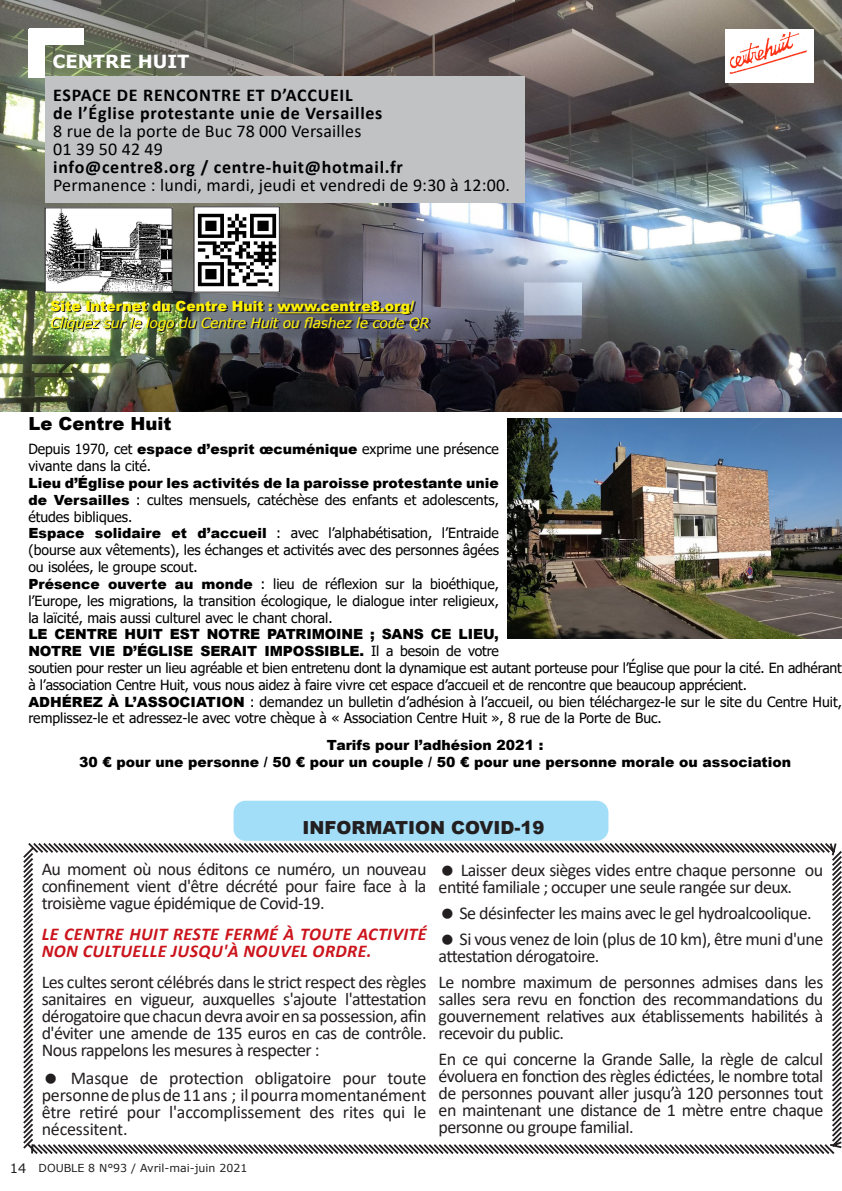
<style>
.page{position:relative;width:842px;height:1191px;background:#fff}
.page>*{position:absolute;margin:0;border:0;box-sizing:border-box;transform-origin:0 0}
.t1{font:18px/17px "Calibri";letter-spacing:-.03em;color:#231f20;text-align:justify}
.t2{font:700 18px "Calibri";letter-spacing:.04em;color:#000}
.t3{font:18px "Calibri";letter-spacing:.01em;color:#000}
.t4{font:italic 700 18px/17px "Calibri";letter-spacing:.02em;color:#cb141c}
.t5{font:900 18px "Arial";color:#231f20}
.t6{font:900 18px "Arial";color:#000}
.t7{font:700 18px "Verdana";color:#fff}
.t8{font:14px/16.8px "Tahoma";color:#000}
.t9{font:900 14px/16.8px "Arial";color:#000;text-align:justify}
.t10{font:italic 14px "Verdana";letter-spacing:-.02em;color:#fff101}
.t11{font:900 14px "Arial";color:#fff101}
.t12{font:11px "Verdana";color:#231f20}
.s1{font-family:"Arial";font-weight:900}
.s2{font-family:"Tahoma";font-weight:400}
.s3{font-size:13px}
</style>
<div class="page">
<img style="left:0;top:0;width:842px;height:411px">
<svg style="left:28px;top:28px;width:56px;height:49px"></svg>
<div style="left:45px;top:77px;width:479px;height:126px;background:#c1c2c4"></div>
<img style="left:196px;top:208px;width:82px;height:83px">
<img style="left:47px;top:209px;width:124px;height:82px">
<img style="left:53px;top:301px;width:378px;height:30px">
<hr style="left:278px;top:312px;width:132px;height:1px;background:#fff101">
<img style="left:507px;top:418px;width:335px;height:220px">
<svg style="left:23px;top:843px;width:819px;height:311px"></svg>
<div style="left:234px;top:800px;width:374px;height:41px;background:#a2def8;border-radius:12px"></div>
<img style="left:725px;top:29px;width:89px;height:54px">
<svg style="left:46px;top:1073px;width:10px;height:10px"></svg>
<svg style="left:442px;top:865px;width:11px;height:10px"></svg>
<svg style="left:442px;top:908px;width:11px;height:10px"></svg>
<svg style="left:442px;top:934px;width:11px;height:10px"></svg>
<p class="t7" style="left:52px;top:48px;width:139px">CENTRE HUIT</p>
<p class="t2" style="left:53px;top:83px;width:301px">ESPACE DE RENCONTRE ET D’ACCUEIL</p>
<p class="t2" style="left:53px;top:101px;width:331px">de l’Église protestante unie de Versailles</p>
<p class="t3" style="left:53px;top:119px;width:310px">8 rue de la porte de Buc 78 000 Versailles</p>
<p class="t3" style="left:53px;top:137px;width:111px">01 39 50 42 49</p>
<p class="t2" style="left:53px;top:155px;width:351px">info@centre8.org / centre-huit@hotmail.fr</p>
<p class="t3" style="left:53px;top:173px;width:458px">Permanence : lundi, mardi, jeudi et vendredi de 9:30 à 12:00.</p>
<p class="t11" style="left:50px;top:296px;width:365px">Site Internet du Centre Huit : www.centre8.org/</p>
<p class="t10" style="left:50px;top:313px;width:380px">Cliquez sur le logo du Centre Huit ou flashez le code QR</p>
<p class="t6" style="left:28px;top:411px;width:145px">Le Centre Huit</p>
<p class="t8" style="left:28px;top:442px;width:472px">Depuis 1970, cet <span class="s1">espace d’esprit œcuménique</span> exprime une présence vivante dans la cité.</p>
<p class="t9" style="left:28px;top:474px;width:472px">Lieu d’Église pour les activités de la paroisse protestante unie de Versailles <span class="s2">: cultes mensuels, catéchèse des enfants et adolescents, études bibliques.</span></p>
<p class="t8" style="left:28px;top:526px;width:472px;text-align:justify"><span class="s1">Espace solidaire et d’accueil</span> : avec l’alphabétisation, l’Entraide (bourse aux vêtements), les échanges et activités avec des personnes âgées ou isolées, le groupe scout.</p>
<p class="t8" style="left:28px;top:576px;width:472px;text-align:justify"><span class="s1">Présence ouverte au monde</span> : lieu de réflexion sur la bioéthique, l’Europe, les migrations, la transition écologique, le dialogue inter religieux, la laïcité, mais aussi culturel avec le chant choral.</p>
<p class="t8" style="left:28px;top:626px;width:815px"><span class="s1">LE CENTRE HUIT EST NOTRE PATRIMOINE ; SANS CE LIEU,<br>NOTRE VIE D’ÉGLISE SERAIT IMPOSSIBLE.</span> Il a besoin de votre<br>soutien pour rester un lieu agréable et bien entretenu dont la dynamique est autant porteuse pour l’Église que pour la cité. En adhérant à l’association Centre Huit, vous nous aidez à faire vivre cet espace d’accueil et de rencontre que beaucoup apprécient.</p>
<p class="t8" style="left:28px;top:694px;width:815px"><span class="s1">ADHÉREZ À L’ASSOCIATION</span> : demandez un bulletin d’adhésion à l’accueil, ou bien téléchargez-le sur le site du Centre Huit, remplissez-le et adressez-le avec votre chèque à « Association Centre Huit », 8 rue de la Porte de Buc.</p>
<p class="t9" style="left:327px;top:736px;width:218px">Tarifs pour l’adhésion 2021 :</p>
<p class="t9" style="left:79px;top:752px;width:713px">30 € pour une personne / 50 € pour un couple / 50 € pour une personne morale ou association</p>
<p class="t5" style="left:302px;top:814px;width:243px">INFORMATION COVID-19</p>
<p class="t1" style="left:42px;top:860px;width:386px">Au moment où nous éditons ce numéro, un nouveau confinement vient d'être décrété pour faire face à la troisième vague épidémique de Covid-19.</p>
<p class="t4" style="left:42px;top:925px;width:386px">LE CENTRE HUIT RESTE FERMÉ À TOUTE ACTIVITÉ<br>NON CULTUELLE JUSQU'À NOUVEL ORDRE.</p>
<p class="t1" style="left:42px;top:973px;width:386px">Les cultes seront célébrés dans le strict respect des règles sanitaires en vigueur, auxquelles s'ajoute l'attestation dérogatoire que chacun devra avoir en sa possession, afin d'éviter une amende de 135 euros en cas de contrôle.<br>Nous rappelons les mesures à respecter :</p>
<p class="t1" style="left:42px;top:1069px;width:386px;text-indent:29px">Masque de protection obligatoire pour toute personne de plus de 11 ans ; il pourra momentanément être retiré pour l'accomplissement des rites qui le nécessitent.</p>
<p class="t12" style="left:10px;top:1160px;width:239px"><span class="s3">14</span> DOUBLE 8 N°93 / Avril-mai-juin 2021</p>
<p class="t1" style="left:439px;top:861px;width:386px;text-indent:22px">Laisser deux sièges vides entre chaque personne ou entité familiale ; occuper une seule rangée sur deux.</p>
<p class="t1" style="left:460px;top:904px;width:354px">Se désinfecter les mains avec le gel hydroalcoolique.</p>
<p class="t1" style="left:439px;top:930px;width:386px;text-indent:21px">Si vous venez de loin (plus de 10 km), être muni d'une attestation dérogatoire.</p>
<p class="t1" style="left:439px;top:973px;width:386px">Le nombre maximum de personnes admises dans les salles sera revu en fonction des recommandations du gouvernement relatives aux établissements habilités à recevoir du public.</p>
<p class="t1" style="left:439px;top:1050px;width:386px">En ce qui concerne la Grande Salle, la règle de calcul évoluera en fonction des règles édictées, le nombre total de personnes pouvant aller jusqu’à 120 personnes tout en maintenant une distance de 1 mètre entre chaque personne ou groupe familial.</p>
</div>
